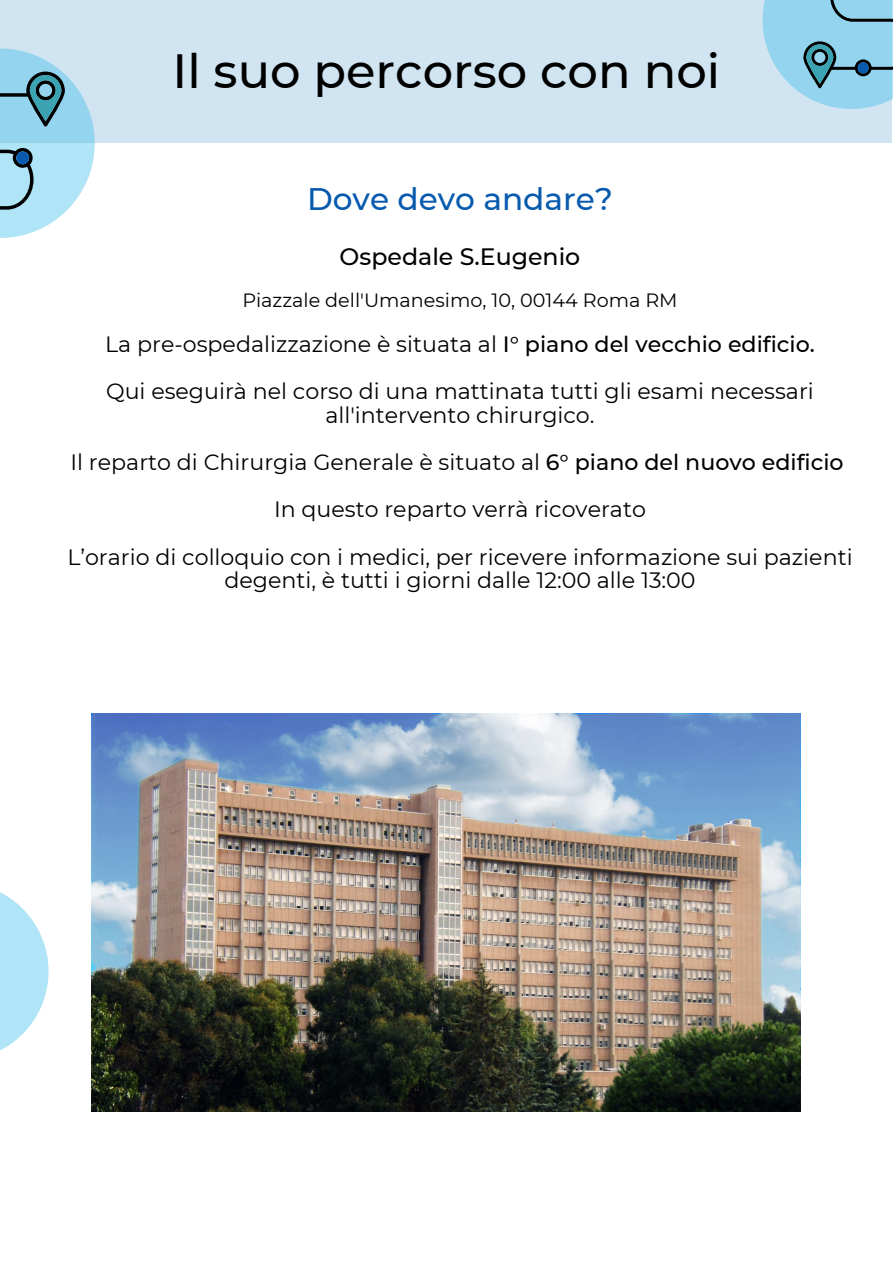
<style>
.page{position:relative;width:893px;height:1264px;background:#fff}
.page>*{position:absolute;margin:0;border:0;box-sizing:border-box;transform-origin:0 0}
.t1{font:500 48px "Montserrat";color:#000}
.t2{font:500 31.2px "Montserrat";color:#075aae}
.t3{font:500 23.7px "Montserrat";color:#000}
.t4{font:22.2px/47.2px "Montserrat";color:#000}
.t5{font:19.2px "Montserrat";color:#000}
.s1{font-weight:500}
</style>
<div class="page">
<div style="left:0;top:0;width:891px;height:142px;background:#d0e4f1"></div>
<svg style="left:0;top:48px;width:95px;height:190px"></svg>
<svg style="left:0;top:892px;width:49px;height:159px;fill:#b0e4f7"></svg>
<svg style="left:762px;top:0;width:130px;height:109px;fill:#94d4ee"></svg>
<svg style="left:803px;top:0;width:89px;height:88px;background:#7cb7ce"></svg>
<svg style="left:0;top:72px;width:65px;height:138px;background:#86bbce"></svg>
<div style="left:16px;top:151px;width:13px;height:13px;background:#075aae;border-radius:50%"></div>
<img style="left:92px;top:713px;width:708px;height:398px">
<h1 class="t1" style="left:172px;top:41px;width:549px">Il suo percorso con noi</h1>
<h2 class="t2" style="left:307px;top:180px;width:307px">Dove devo andare?</h2>
<p class="t3" style="left:339px;top:242px;width:242px">Ospedale S.Eugenio</p>
<p class="t5" style="left:242px;top:288px;width:436px">Piazzale dell'Umanesimo, 10, 00144 Roma RM</p>
<p class="t4" style="left:105px;top:320px;width:711px">La pre-ospedalizzazione è situata al <span class="s1">I° piano del vecchio edificio.<br></span>Qui eseguirà nel corso di una mattinata tutti gli esami necessari</p>
<p class="t4" style="left:67px;top:391px;width:786px;text-align:center">all'intervento chirurgico.<br>Il reparto di Chirurgia Generale è situato al <span class="s1">6° piano del nuovo edificio </span>In questo reparto verrà ricoverato<br>L’orario di colloquio con i medici, per ricevere informazione sui pazienti</p>
<p class="t4" style="left:224px;top:556px;width:472px">degenti, è tutti i giorni dalle 12:00 alle 13:00</p>
</div>
